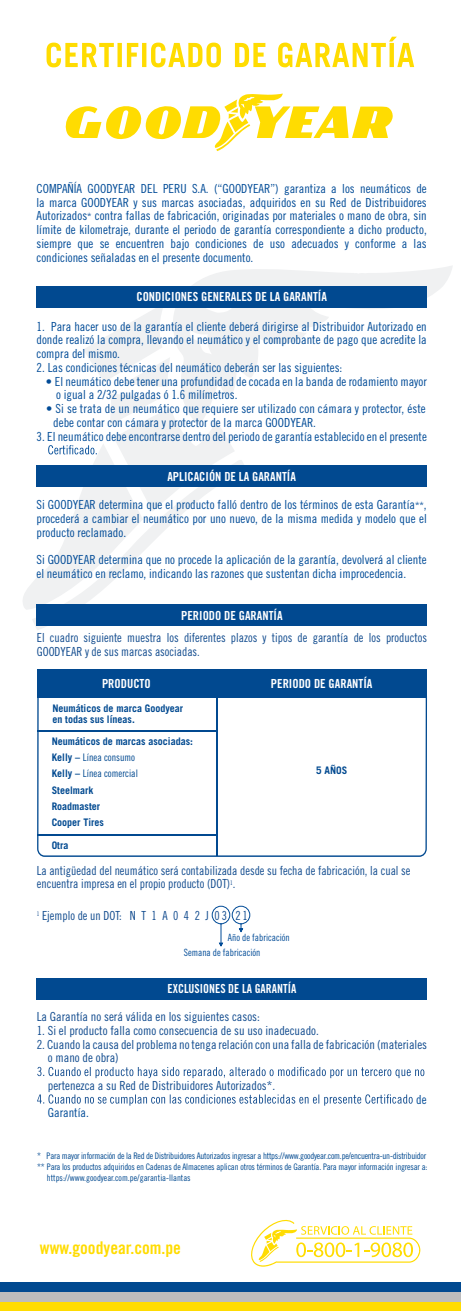
<style>
.page{position:relative;width:461px;height:1311px;background:#fff}
.page>*{position:absolute;margin:0;border:0;box-sizing:border-box;transform-origin:0 0}
.t1{font:17.5px "Trade Gothic LT Std Bd Cn 20";color:#ffdc01}
.t2{font:12.5px/13.8px "Trade Gothic LT Std Cn 18";color:#014b97;text-align:justify}
.t3{font:12.5px/13.8px "Trade Gothic LT Std Cn 18";color:#114b8e;scale:.95 1}
.t4{font:12.5px/13.8px "Trade Gothic LT Std Cn 18";color:#114b8e}
.t5{font:12.5px "Trade Gothic LT Std Bd Cn 20";color:#fff}
.t6{font:12.5px "Trade Gothic LT Std Bd Cn 20";color:#fff;scale:.95 1}
.t7{font:700 10.38px/16.2px "Trade Gothic LT Std";color:#014990;scale:.96 1}
.t8{font:10.38px/16.2px "Trade Gothic LT Std Cn 18";color:#014990;scale:.96 1}
.t9{font:10px/15.2px "Trade Gothic LT Std Cn 18";color:#014b97;scale:.95 1}
.t10{font:9px/10.2px "Trade Gothic LT Std Cn 18";letter-spacing:-.015em;color:#014990}
.s1{font-size:10px}
.s2{font-family:"Trade Gothic LT Std";font-weight:700}
</style>
<div class="page">
<svg style="left:171px;top:266px;width:281px;height:127px"></svg>
<svg style="left:83px;top:307px;width:87px;height:80px"></svg>
<div style="left:0;top:1302px;width:460px;height:8px;background:#ffdc01"></div>
<div style="left:0;top:1292px;width:460px;height:10px;background:#bdbcbc"></div>
<div style="left:0;top:1282px;width:460px;height:10px;background:#014990"></div>
<svg style="left:251px;top:1219px;width:169px;height:47px"></svg>
<svg style="left:66px;top:93px;width:326px;height:58px"></svg>
<svg style="left:278px;top:37px;width:136px;height:30px"></svg>
<svg style="left:46px;top:43px;width:219px;height:24px"></svg>
<div style="left:37px;top:286px;width:389px;height:21px;background:#014990"></div>
<div style="left:37px;top:466px;width:389px;height:21px;background:#014990"></div>
<svg style="left:23px;top:393px;width:212px;height:217px"></svg>
<div style="left:37px;top:978px;width:389px;height:22px;background:#014990"></div>
<div style="left:37px;top:605px;width:389px;height:21px;background:#014990"></div>
<svg style="left:37px;top:697px;width:389px;height:160px"></svg>
<div style="left:37px;top:669px;width:389px;height:28px;background:#014990"></div>
<hr style="left:37px;top:730px;width:180px;height:1px;background:#014990">
<hr style="left:216px;top:697px;width:2px;height:158px;background:#014990">
<hr style="left:37px;top:834px;width:179px;height:1px;background:#014990">
<svg style="left:211px;top:905px;width:39px;height:41px"></svg>
<svg style="left:37px;top:1066px;width:387px;height:12px"></svg>
<svg style="left:37px;top:1094px;width:375px;height:11px"></svg>
<p class="t2" style="left:36px;top:181px;width:391px">COMPAÑÍA GOODYEAR DEL PERU S.A. (“GOODYEAR”) garantiza a los neumáticos de la marca GOODYEAR y sus marcas asociadas, adquiridos en su Red de Distribuidores Autorizados<span class="s1">*</span> contra fallas de fabricación, originadas por materiales o mano de obra, sin límite de kilometraje, durante el periodo de garantía correspondiente a dicho producto, siempre que se encuentren bajo condiciones de uso adecuados y conforme a las condiciones señaladas en el presente documento.</p>
<p class="t5" style="left:136px;top:289px;width:192px">CONDICIONES GENERALES DE LA GARANTÍA</p>
<p class="t2" style="left:37px;top:319px;width:391px">1. Para hacer uso de la garantía el cliente deberá dirigirse al Distribuidor Autorizado en donde realizó la compra, llevando el neumático y el comprobante de pago que acredite la compra del mismo.</p>
<p class="t2" style="left:37px;top:360px;width:307px">2. Las condiciones técnicas del neumático deberán ser las siguientes:</p>
<p class="t2" style="left:56px;top:374px;width:372px;text-indent:-10px">• El neumático debe tener una profundidad de cocada en la banda de rodamiento mayor o igual a 2/32 pulgadas ó 1.6 milímetros.</p>
<p class="t2" style="left:53px;top:401px;width:374px;text-indent:-7px">• Si se trata de un neumático que requiere ser utilizado con cámara y protector, éste debe contar con cámara y protector de la marca GOODYEAR.</p>
<p class="t2" style="left:37px;top:429px;width:391px">3. El neumático debe encontrarse dentro del periodo de garantía establecido en el presente</p>
<p class="t5" style="left:167px;top:469px;width:130px">APLICACIÓN DE LA GARANTÍA</p>
<p class="t2" style="left:36px;top:498px;width:391px">Si GOODYEAR determina que el producto falló dentro de los términos de esta Garantía<span class="s1">**</span>, procederá a cambiar el neumático por uno nuevo, de la misma medida y modelo que el producto reclamado.</p>
<p class="t2" style="left:36px;top:553px;width:391px">Si GOODYEAR determina que no procede la aplicación de la garantía, devolverá al cliente el neumático en reclamo, indicando las razones que sustentan dicha improcedencia.</p>
<p class="t5" style="left:181px;top:608px;width:103px">PERIODO DE GARANTÍA</p>
<p class="t3" style="left:37px;top:630px;width:412px">El cuadro siguiente muestra los diferentes plazos y tipos de garantía de los productos<br>GOODYEAR y de sus marcas asociadas.</p>
<p class="t5" style="left:102px;top:676px;width:50px">PRODUCTO</p>
<p class="t5" style="left:271px;top:676px;width:103px">PERIODO DE GARANTÍA</p>
<p class="t7" style="left:52px;top:702px;width:137px;line-height:11.2px">Neumáticos de marca Goodyear en todas sus líneas.</p>
<p class="t7" style="left:52px;top:732px;width:148px">Neumáticos de marcas asociadas:</p>
<p class="t8" style="left:52px;top:749px;width:91px"><span class="s2">Kelly –</span> Línea consumo<br><span class="s2">Kelly –</span> Línea comercial</p>
<p class="t7" style="left:52px;top:781px;width:56px">Steelmark<br>Roadmaster<br>Cooper Tires</p>
<p class="t7" style="left:52px;top:836px;width:19px">Otra</p>
<p class="t7" style="left:316px;top:762px;width:34px">5 AÑOS</p>
<p class="t3" style="left:37px;top:863px;width:394px">La antigüedad del neumático será contabilizada desde su fecha de fabricación, la cual se encuentra impresa en el propio producto (DOT)<sup>1</sup>.</p>
<p class="t3" style="left:37px;top:908px;width:223px"><sup>1</sup> Ejemplo de un DOT: N T 1 A 0 4 2 J 0 3 2 1</p>
<p class="t9" style="left:184px;top:930px;width:113px;text-indent:44px">Año de fabricación<br>Semana de fabricación</p>
<p class="t6" style="left:167px;top:981px;width:137px">EXCLUSIONES DE LA GARANTÍA</p>
<p class="t4" style="left:37px;top:1009px;width:224px">La Garantía no será válida en los siguientes casos:</p>
<p class="t4" style="left:37px;top:1023px;width:283px">1. Si el producto falla como consecuencia de su uso inadecuado.</p>
<p class="t4" style="left:48px;top:1037px;width:380px;text-indent:-11px">2. Cuando la causa del problema no tenga relación con una falla de fabricación (materiales o mano de obra)</p>
<p class="t4" style="left:48px;top:1078px;width:229px">pertenezca a su Red de Distribuidores Autorizados*.</p>
<p class="t2" style="left:416px;top:1092px;width:12px">de</p>
<p class="t2" style="left:48px;top:1105px;width:42px">Garantía.</p>
<p class="t10" style="left:37px;top:1150px;width:391px">* Para mayor información de la Red de Distribuidores Autorizados ingresar a https://www.goodyear.com.pe/encuentra-un-distribuidor ** Para los productos adquiridos en Cadenas de Almacenes aplican otros términos de Garantía. Para mayor información ingresar a:</p>
<p class="t10" style="left:47px;top:1172px;width:145px">https://www.goodyear.com.pe/garantia-llantas</p>
<h1 class="t1" style="left:40px;top:1236px;width:142px">www.goodyear.com.pe</h1>
</div>
